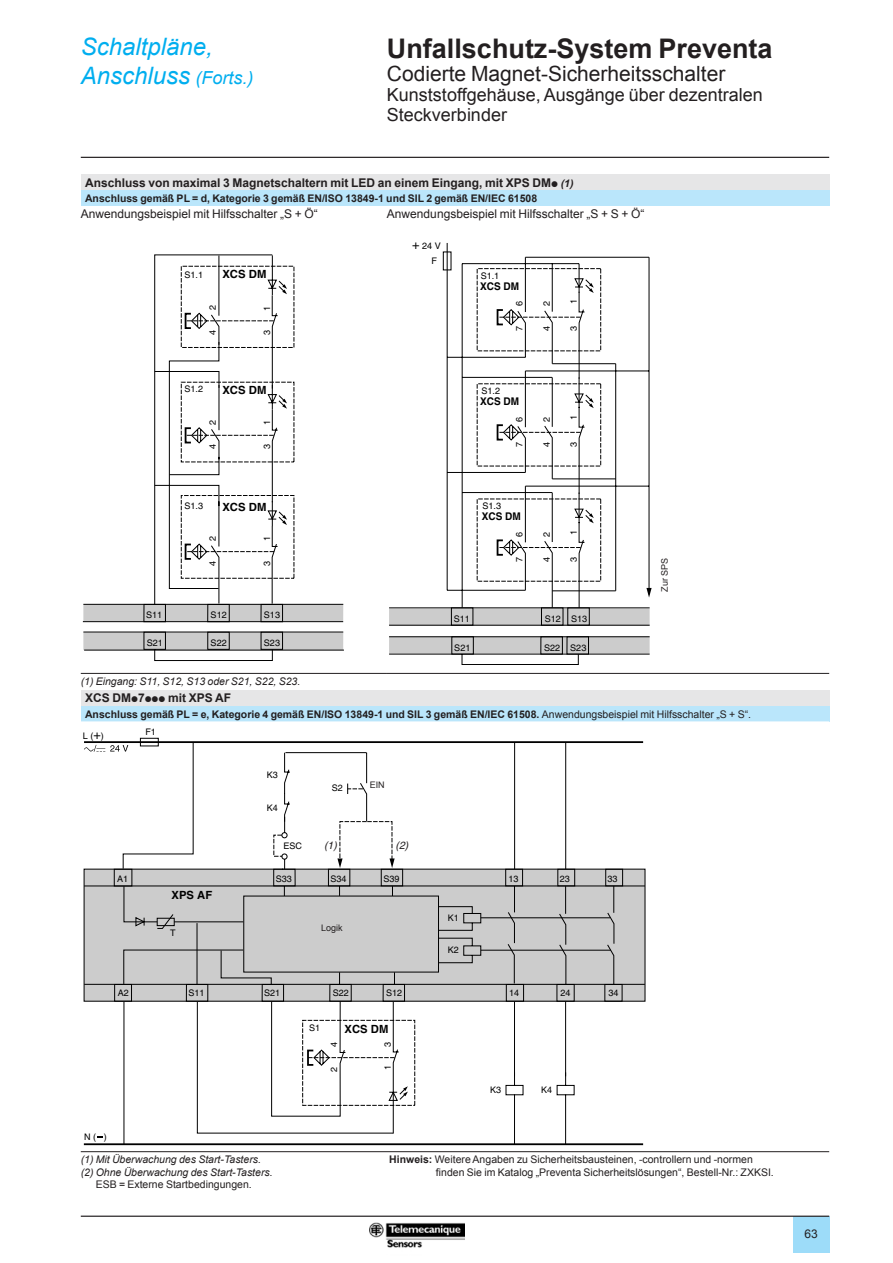
<style>
.page{position:relative;width:893px;height:1263px;background:#fff}
.page>*{position:absolute;margin:0;border:0;box-sizing:border-box;transform-origin:0 0}
.t1{font:700 27px "Arial";color:#231f20}
.t2{font:italic 24px/28.5px "Arial";color:#00aeef}
.t3{font:21px "Arial";color:#231f20}
.t4{font:18px/19.5px "Arial";color:#231f20}
.t5{font:12.75px "Helvetica";color:#000}
.t6{font:700 12px "Arial";color:#231f20}
.t7{font:12px "Arial";color:#231f20}
.t8{font:700 11.25px "Helvetica";color:#000}
.t9{font:700 10.5px "Arial";color:#231f20}
.t10{font:10.5px "Arial";color:#231f20}
.t11{font:italic 10.5px "Arial";color:#231f20}
.t12{font:700 10.5px "Helvetica";color:#000;scale:.95 1}
.t13{font:italic 10.5px "Helvetica";color:#231f20}
.t14{font:9px/14.7px "Helvetica";color:#000}
.t15{font:9px "Arial";color:#231f20}
.s1{font-size:18px}
.s2{font-family:"Graph Schneider"}
.s3{font-style:italic;font-size:10.5px}
.s4{font-size:12.9px}
.s5{font-weight:400}
.s6{font-weight:700}
</style>
<div class="page">
<hr style="left:81px;top:157px;width:748px;height:1px;background:#231f20">
<div style="left:793px;top:1217px;width:36px;height:36px;background:#9ddcf9"></div>
<hr style="left:81px;top:1215px;width:748px;height:2px;background:#231f20">
<img style="left:370px;top:1223px;width:94px;height:25px">
<div style="left:81px;top:174px;width:748px;height:17px;background:#e6e6e7"></div>
<div style="left:81px;top:191px;width:748px;height:15px;background:#bae6fb"></div>
<hr style="left:387px;top:673px;width:442px;height:1px;background:#231f20">
<hr style="left:81px;top:673px;width:306px;height:1px;background:#231f20">
<div style="left:81px;top:690px;width:748px;height:16px;background:#e6e6e7"></div>
<div style="left:81px;top:706px;width:748px;height:15px;background:#bae6fb"></div>
<svg style="left:81px;top:721px;width:748px;height:432px"></svg>
<hr style="left:81px;top:1151px;width:748px;height:1px;background:#231f20">
<svg style="left:154px;top:254px;width:141px;height:407px"></svg>
<svg style="left:83px;top:341px;width:261px;height:310px"></svg>
<svg style="left:389px;top:587px;width:263px;height:78px"></svg>
<svg style="left:442px;top:251px;width:208px;height:341px"></svg>
<div style="left:83px;top:727px;width:562px;height:418px;background:#fff"></div>
<svg style="left:114px;top:743px;width:453px;height:142px"></svg>
<div style="left:557px;top:869px;width:18px;height:17px;border:1px solid #000"></div>
<div style="left:605px;top:869px;width:18px;height:17px;border:1px solid #000"></div>
<hr style="left:84px;top:741px;width:559px;height:2px;background:#000">
<div style="left:140px;top:738px;width:19px;height:8px;border:1px solid #000"></div>
<svg style="left:84px;top:745px;width:44px;height:7px"></svg>
<svg style="left:83px;top:885px;width:562px;height:260px"></svg>
<svg style="left:135px;top:752px;width:280px;height:382px"></svg>
<svg style="left:271px;top:885px;width:344px;height:232px"></svg>
<h2 class="t2" style="left:81px;top:33px;width:174px">Schaltpläne,<br>Anschluss <span class="s1">(Forts.)</span></h2>
<h1 class="t1" style="left:387px;top:30px;width:387px">Unfallschutz-System Preventa</h1>
<h3 class="t3" style="left:387px;top:59px;width:340px">Codierte Magnet-Sicherheitsschalter</h3>
<h3 class="t4" style="left:387px;top:85px;width:377px">Kunststoffgehäuse, Ausgänge über dezentralen<br>Steckverbinder</h3>
<p class="t6" style="left:85px;top:175px;width:490px">Anschluss von maximal 3 Magnetschaltern mit LED an einem Eingang, mit XPS DM<span class="s2">p</span> <span class="s3">(1)</span></p>
<p class="t9" style="left:85px;top:191px;width:454px">Anschluss gemäß PL = d, Kategorie 3 gemäß EN/ISO 13849-1 und SIL 2 gemäß EN/IEC 61508</p>
<p class="t7" style="left:81px;top:206px;width:239px">Anwendungsbeispiel mit Hilfsschalter „S + Ö“</p>
<p class="t7" style="left:387px;top:206px;width:259px">Anwendungsbeispiel mit Hilfsschalter „S + S + Ö“</p>
<p class="t14" style="left:431px;top:239px;width:11px;text-indent:-19px"><span class="s4">+</span> 24 V<br>F</p>
<p class="t14" style="left:184px;top:267px;width:20px">S1.1</p>
<p class="t8" style="left:222px;top:267px;width:46px">XCS DM</p>
<p class="t14" style="left:205px;top:310px;width:7px;rotate:-90deg">2</p>
<p class="t14" style="left:205px;top:335px;width:7px;rotate:-90deg">4</p>
<p class="t14" style="left:259px;top:311px;width:7px;rotate:-90deg">1</p>
<p class="t14" style="left:259px;top:335px;width:7px;rotate:-90deg">3</p>
<p class="t14" style="left:481px;top:268px;width:20px">S1.1</p>
<p class="t12" style="left:480px;top:279px;width:43px">XCS DM</p>
<p class="t14" style="left:512px;top:331px;width:7px;rotate:-90deg">7</p>
<p class="t14" style="left:512px;top:306px;width:7px;rotate:-90deg">6</p>
<p class="t14" style="left:539px;top:306px;width:7px;rotate:-90deg">2</p>
<p class="t14" style="left:539px;top:331px;width:7px;rotate:-90deg">4</p>
<p class="t14" style="left:566px;top:304px;width:7px;rotate:-90deg">1</p>
<p class="t14" style="left:566px;top:331px;width:7px;rotate:-90deg">3</p>
<p class="t14" style="left:184px;top:382px;width:20px">S1.2</p>
<p class="t8" style="left:222px;top:383px;width:46px">XCS DM</p>
<p class="t14" style="left:482px;top:383px;width:20px">S1.2</p>
<p class="t12" style="left:480px;top:395px;width:43px">XCS DM</p>
<p class="t14" style="left:205px;top:425px;width:7px;rotate:-90deg">2</p>
<p class="t14" style="left:259px;top:425px;width:7px;rotate:-90deg">1</p>
<p class="t14" style="left:512px;top:422px;width:7px;rotate:-90deg">6</p>
<p class="t14" style="left:539px;top:422px;width:7px;rotate:-90deg">2</p>
<p class="t14" style="left:566px;top:420px;width:7px;rotate:-90deg">1</p>
<p class="t14" style="left:205px;top:449px;width:7px;rotate:-90deg">4</p>
<p class="t14" style="left:259px;top:449px;width:7px;rotate:-90deg">3</p>
<p class="t14" style="left:512px;top:447px;width:7px;rotate:-90deg">7</p>
<p class="t14" style="left:539px;top:447px;width:7px;rotate:-90deg">4</p>
<p class="t14" style="left:566px;top:447px;width:7px;rotate:-90deg">3</p>
<p class="t14" style="left:184px;top:498px;width:20px">S1.3</p>
<p class="t8" style="left:222px;top:500px;width:46px">XCS DM</p>
<p class="t14" style="left:482px;top:499px;width:20px">S1.3</p>
<p class="t12" style="left:482px;top:510px;width:43px">XCS DM</p>
<p class="t14" style="left:205px;top:541px;width:7px;rotate:-90deg">2</p>
<p class="t14" style="left:259px;top:541px;width:7px;rotate:-90deg">1</p>
<p class="t14" style="left:512px;top:537px;width:7px;rotate:-90deg">6</p>
<p class="t14" style="left:539px;top:537px;width:7px;rotate:-90deg">2</p>
<p class="t14" style="left:566px;top:535px;width:7px;rotate:-90deg">1</p>
<p class="t14" style="left:205px;top:566px;width:7px;rotate:-90deg">4</p>
<p class="t14" style="left:259px;top:566px;width:7px;rotate:-90deg">3</p>
<p class="t14" style="left:512px;top:562px;width:7px;rotate:-90deg">7</p>
<p class="t14" style="left:539px;top:562px;width:7px;rotate:-90deg">4</p>
<p class="t14" style="left:566px;top:562px;width:7px;rotate:-90deg">3</p>
<p class="t15" style="left:659px;top:592px;width:35px;rotate:-90deg">Zur SPS</p>
<p class="t14" style="left:146px;top:607px;width:18px">S11</p>
<p class="t14" style="left:211px;top:607px;width:18px">S12</p>
<p class="t14" style="left:264px;top:607px;width:18px">S13</p>
<p class="t14" style="left:147px;top:635px;width:18px">S21</p>
<p class="t14" style="left:211px;top:635px;width:18px">S22</p>
<p class="t14" style="left:264px;top:635px;width:18px">S23</p>
<p class="t14" style="left:454px;top:611px;width:18px">S11</p>
<p class="t14" style="left:545px;top:611px;width:44px">S12 S13</p>
<p class="t14" style="left:454px;top:640px;width:18px">S21</p>
<p class="t14" style="left:544px;top:640px;width:44px">S22 S23</p>
<p class="t11" style="left:81px;top:674px;width:219px">(1) Eingang: S11, S12, S13 oder S21, S22, S23.</p>
<p class="t6" style="left:85px;top:690px;width:148px">XCS DM<span class="s2">p</span>7<span class="s2">ppp</span> mit XPS AF</p>
<p class="t9" style="left:85px;top:707px;width:668px">Anschluss gemäß PL = e, Kategorie 4 gemäß EN/ISO 13849-1 und SIL 3 gemäß EN/IEC 61508. <span class="s5">Anwendungsbeispiel mit Hilfsschalter „S + S“.</span></p>
<p class="t14" style="left:83px;top:728px;width:23px">L ( )</p>
<p class="t5" style="left:93px;top:727px;width:9px">+</p>
<p class="t14" style="left:145px;top:724px;width:12px">F1</p>
<p class="t14" style="left:267px;top:767px;width:13px">K3</p>
<p class="t14" style="left:267px;top:800px;width:13px">K4</p>
<p class="t14" style="left:283px;top:838px;width:20px">ESC</p>
<p class="t14" style="left:332px;top:780px;width:13px">S2</p>
<p class="t15" style="left:370px;top:779px;width:17px">EIN</p>
<p class="t13" style="left:324px;top:839px;width:17px">(1)</p>
<p class="t13" style="left:396px;top:839px;width:17px">(2)</p>
<p class="t14" style="left:117px;top:871px;width:13px">A1</p>
<p class="t14" style="left:276px;top:871px;width:18px">S33</p>
<p class="t14" style="left:383px;top:871px;width:18px">S39</p>
<p class="t14" style="left:508px;top:871px;width:12px">13</p>
<p class="t14" style="left:448px;top:910px;width:13px">K1</p>
<p class="t14" style="left:331px;top:871px;width:18px">S34</p>
<p class="t8" style="left:172px;top:888px;width:42px">XPS AF</p>
<p class="t14" style="left:170px;top:926px;width:7px">T</p>
<p class="t15" style="left:321px;top:922px;width:23px">Logik</p>
<p class="t14" style="left:448px;top:943px;width:13px">K2</p>
<p class="t14" style="left:560px;top:871px;width:12px">23</p>
<p class="t14" style="left:608px;top:871px;width:12px">33</p>
<p class="t14" style="left:189px;top:986px;width:18px">S11</p>
<p class="t14" style="left:264px;top:986px;width:18px">S21</p>
<p class="t14" style="left:333px;top:986px;width:18px">S22</p>
<p class="t14" style="left:386px;top:986px;width:18px">S12</p>
<p class="t14" style="left:608px;top:986px;width:12px">34</p>
<p class="t14" style="left:118px;top:986px;width:13px">A2</p>
<p class="t14" style="left:509px;top:986px;width:12px">14</p>
<p class="t14" style="left:560px;top:986px;width:12px">24</p>
<p class="t14" style="left:309px;top:1020px;width:13px">S1</p>
<p class="t8" style="left:345px;top:1022px;width:45px">XCS DM</p>
<p class="t14" style="left:326px;top:1047px;width:7px;rotate:-90deg">4</p>
<p class="t14" style="left:326px;top:1072px;width:7px;rotate:-90deg">2</p>
<p class="t14" style="left:380px;top:1047px;width:7px;rotate:-90deg">3</p>
<p class="t14" style="left:380px;top:1070px;width:7px;rotate:-90deg">1</p>
<p class="t14" style="left:490px;top:1082px;width:13px">K3</p>
<p class="t14" style="left:541px;top:1082px;width:13px">K4</p>
<p class="t14" style="left:84px;top:1129px;width:24px">N ( )</p>
<p class="t11" style="left:81px;top:1152px;width:180px">(1) Mit Überwachung des Start-Tasters.</p>
<p class="t10" style="left:389px;top:1152px;width:365px"><span class="s6">Hinweis:</span> Weitere Angaben zu Sicherheitsbausteinen, -controllern und -normen</p>
<p class="t11" style="left:81px;top:1166px;width:192px">(2) Ohne Überwachung des Start-Tasters.</p>
<p class="t10" style="left:436px;top:1166px;width:339px">finden Sie im Katalog „Preventa Sicherheitslösungen“, Bestell-Nr.: ZXKSI.</p>
<p class="t10" style="left:96px;top:1178px;width:158px">ESB = Externe Startbedingungen.</p>
<p class="t7" style="left:804px;top:1225px;width:15px">63</p>
</div>
